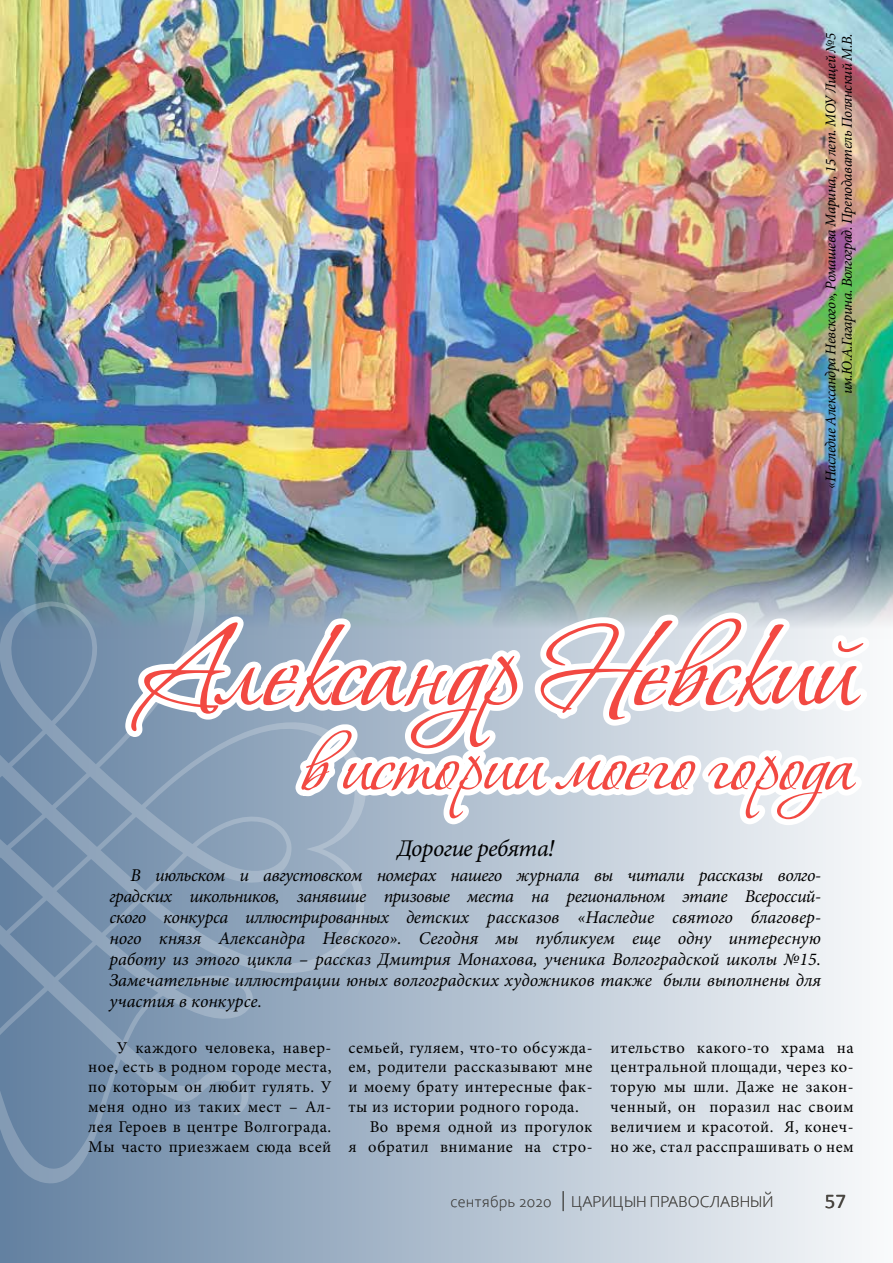
<style>
.page{position:relative;width:893px;height:1263px;background:#fff}
.page>*{position:absolute;margin:0;border:0;box-sizing:border-box;transform-origin:0 0}
.t1{font:131.85px "Vera Crouz";color:#f24942}
.t2{font:90.45px "Vera Crouz";color:#f24942}
.t3{font:italic 24px "Minion Pro";letter-spacing:-.025em;color:#000}
.t4{font:21px "Calibri";color:#49453f}
.t5{font:italic 18px/21px "Minion Pro";color:#000;text-align:justify}
.t6{font:16.5px/19.8px "Minion Pro";letter-spacing:.03em;color:#000;text-align:justify}
.t7{font:300 16.5px "Corbel";color:#49453f}
.t8{font:italic 15px/16.5px "Minion Pro";letter-spacing:-.03em;color:#000;text-align:right}
</style>
<div class="page">
<div style="left:0;top:0;width:893px;height:1263px;background:linear-gradient(to right,#6381a1,#f9fafb)"></div>
<img style="left:0;top:0;width:893px;height:639px">
<svg style="left:0;top:520px;width:367px;height:665px;background:#809aaf"></svg>
<svg style="left:119px;top:576px;width:760px;height:278px"></svg>
<svg style="left:563px;top:1191px;width:1px;height:20px"></svg>
<p class="t8" style="left:822px;top:489px;width:457px;rotate:-90deg">«Наследие Александра Невского», Ромашева Марина, 15 лет. МОУ Лицей №5 им.Ю.А.Гагарина. Волгоград. Преподаватель Полянский М.В.</p>
<h1 class="t1" style="left:141px;top:603px;width:714px">Александр Невский</h1>
<h2 class="t2" style="left:301px;top:719px;width:554px">в истории моего города</h2>
<h3 class="t3" style="left:397px;top:831px;width:159px">Дорогие ребята!</h3>
<p class="t5" style="left:109px;top:864px;width:713px;text-indent:21px">В июльском и августовском номерах нашего журнала вы читали рассказы волго&shy;градских школьников, занявшие призовые места на региональном этапе Всероссий&shy;ского конкурса иллюстрированных детских рассказов «Наследие святого благовер&shy;ного князя Александра Невского». Сегодня мы публикуем еще одну интересную работу из этого цикла – рассказ Дмитрия Монахова, ученика Волгоградской школы №15.<br>Замечательные иллюстрации юных волгоградских художников также были выполнены для участия в конкурсе.</p>
<p class="t6" style="left:88px;top:1037px;width:245px;text-indent:29px">У каждого человека, навер&shy;ное, есть в родном городе места, по которым он любит гулять. У меня одно из таких мест – Ал&shy;лея Героев в центре Волгограда.<br>Мы часто приезжаем сюда всей</p>
<p class="t6" style="left:348px;top:1037px;width:246px">семьей, гуляем, что-то обсужда-</p>
<p class="t6" style="left:348px;top:1057px;width:246px">ем, родители рассказывают мне</p>
<p class="t6" style="left:348px;top:1077px;width:246px">и моему брату интересные фак-</p>
<p class="t6" style="left:348px;top:1097px;width:232px">ты из истории родного города.</p>
<p class="t6" style="left:370px;top:1117px;width:224px">Во время одной из прогулок</p>
<p class="t6" style="left:348px;top:1136px;width:246px">я обратил внимание на стро-</p>
<p class="t6" style="left:611px;top:1037px;width:245px">ительство какого-то храма на центральной площади, через ко&shy;торую мы шли. Даже не закон&shy;ченный, он поразил нас своим величием и красотой. Я, конеч&shy;но же, стал расспрашивать о нем</p>
<p class="t7" style="left:450px;top:1191px;width:324px">сентябрь 2020 ЦАРИЦЫН ПРАВОСЛАВНЫЙ</p>
<p class="t4" style="left:825px;top:1188px;width:23px">57</p>
</div>
